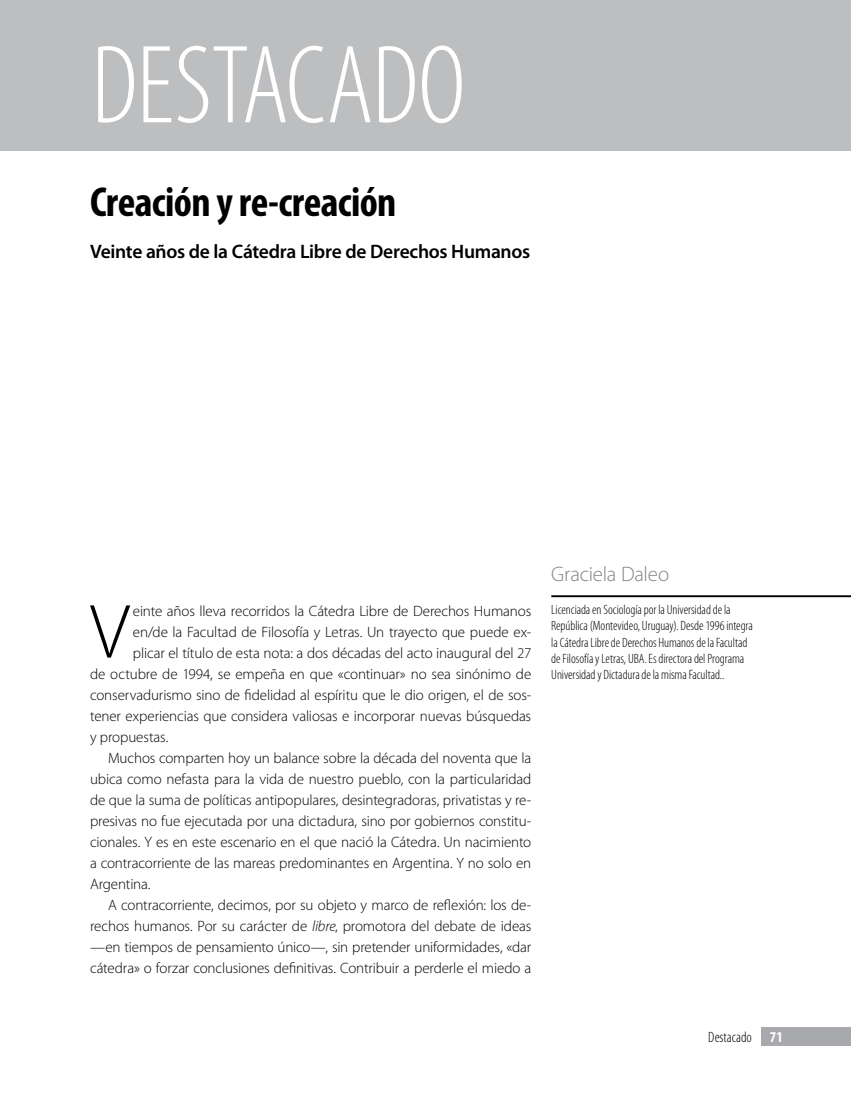
<style>
.page{position:relative;width:851px;height:1098px;background:#fff}
.page>*{position:absolute;margin:0;border:0;box-sizing:border-box;transform-origin:0 0}
.t1{font:300 condensed 112.5px "Myriad Pro";letter-spacing:-.015em;color:#fff}
.t2{font:300 77.25px "Myriad Pro";color:#000}
.t3{font:700 condensed 42px "Myriad Pro";letter-spacing:-.015em;color:#000}
.t4{font:300 21px "Myriad Pro";letter-spacing:-.01em;color:#808285}
.t5{font:600 19.5px "Myriad Pro";letter-spacing:-.015em;color:#000}
.t6{font:300 15px "Myriad Pro";letter-spacing:-.01em;color:#000}
.t7{font:300 condensed 15px "Myriad Pro";color:#000}
.t8{font:300 condensed 13.5px/16.2px "Myriad Pro";letter-spacing:-.005em;color:#000}
.s1{font-style:italic}
.s2{font-weight:700;color:#fff}
</style>
<div class="page">
<div style="left:760px;top:1027px;width:90px;height:18px;background:#a7a9ac"></div>
<div style="left:0;top:0;width:850px;height:151px;background:#bcbec0"></div>
<hr style="left:551px;top:595px;width:299px;height:2px;background:#000">
<h1 class="t1" style="left:91px;top:19px;width:376px">Destacado</h1>
<h3 class="t3" style="left:90px;top:176px;width:308px">Creación y re-creación</h3>
<h3 class="t5" style="left:90px;top:239px;width:441px">Veinte años de la Cátedra Libre de Derechos Humanos</h3>
<h2 class="t2" style="left:90px;top:585px;width:41px">V</h2>
<p class="t6" style="left:133px;top:601px;width:400px">einte años lleva recorridos la Cátedra Libre de Derechos Humanos</p>
<p class="t6" style="left:133px;top:622px;width:400px">en/de la Facultad de Filosofía y Letras. Un trayecto que puede ex-</p>
<p class="t6" style="left:133px;top:643px;width:400px">plicar el título de esta nota: a dos décadas del acto inaugural del 27</p>
<p class="t6" style="left:90px;top:664px;width:442px">de octubre de 1994, se empeña en que «continuar» no sea sinónimo de</p>
<p class="t6" style="left:90px;top:685px;width:442px">conservadurismo sino de fidelidad al espíritu que le dio origen, el de sos-</p>
<p class="t6" style="left:90px;top:706px;width:442px">tener experiencias que considera valiosas e incorporar nuevas búsquedas</p>
<p class="t6" style="left:90px;top:727px;width:80px">y propuestas.</p>
<p class="t6" style="left:108px;top:748px;width:424px">Muchos comparten hoy un balance sobre la década del noventa que la</p>
<p class="t6" style="left:90px;top:769px;width:442px">ubica como nefasta para la vida de nuestro pueblo, con la particularidad</p>
<p class="t6" style="left:90px;top:790px;width:442px">de que la suma de políticas antipopulares, desintegradoras, privatistas y re-</p>
<p class="t6" style="left:90px;top:811px;width:442px">presivas no fue ejecutada por una dictadura, sino por gobiernos constitu-</p>
<p class="t6" style="left:90px;top:832px;width:442px">cionales. Y es en este escenario en el que nació la Cátedra. Un nacimiento</p>
<p class="t6" style="left:90px;top:853px;width:442px">a contracorriente de las mareas predominantes en Argentina. Y no solo en</p>
<p class="t6" style="left:90px;top:874px;width:62px">Argentina.</p>
<p class="t6" style="left:108px;top:895px;width:424px">A contracorriente, decimos, por su objeto y marco de reflexión: los de-</p>
<p class="t6" style="left:90px;top:916px;width:442px">rechos humanos. Por su carácter de <span class="s1">libre</span>, promotora del debate de ideas</p>
<p class="t6" style="left:90px;top:937px;width:442px">—en tiempos de pensamiento único—, sin pretender uniformidades, «dar</p>
<p class="t6" style="left:90px;top:958px;width:442px">cátedra» o forzar conclusiones definitivas. Contribuir a perderle el miedo a</p>
<h3 class="t4" style="left:551px;top:561px;width:119px">Graciela Daleo</h3>
<p class="t8" style="left:551px;top:601px;width:203px">Licenciada en Sociología por la Universidad de la República (Montevideo, Uruguay). Desde 1996 integra la Cátedra Libre de Derechos Humanos de la Facultad de Filosofía y Letras, UBA. Es directora del Programa Universidad y Dictadura de la misma Facultad..</p>
<p class="t7" style="left:708px;top:1027px;width:76px">Destacado <span class="s2">71</span></p>
</div>
